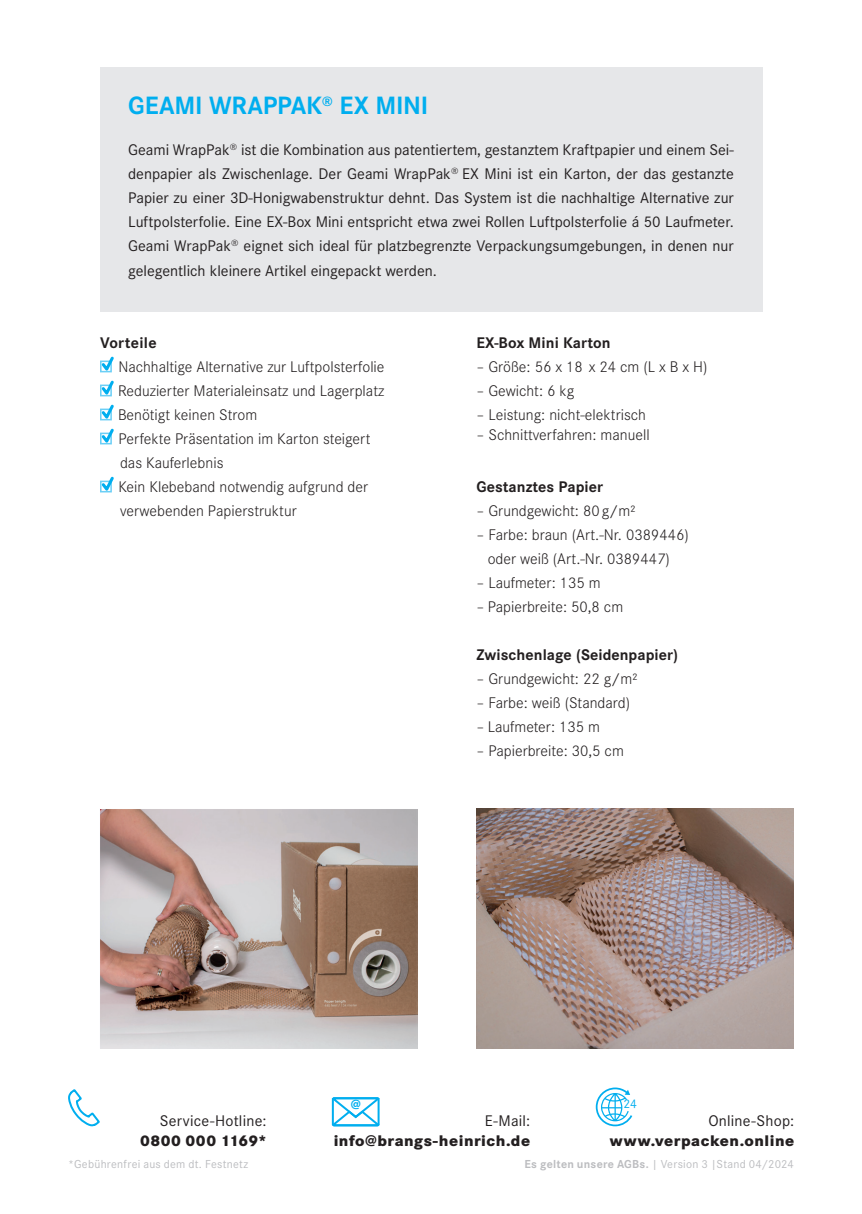
<style>
.page{position:relative;width:862px;height:1214px;background:#fff}
.page>*{position:absolute;margin:0;border:0;box-sizing:border-box;transform-origin:0 0}
.t1{font:700 26px "Corporate S";letter-spacing:-.01em;color:#00aeef}
.Fließtext_Corp_S_Regular_10_12_6pt_schwa{font:300 16px/24px "Corporate S";color:#231f20}
.Fließtext_Corp_S_Regular_10_12_6pt_schwa-2{font:16px/24px "Corporate S";color:#231f20;text-align:justify}
.t2{font:800 16px "Corporate S";letter-spacing:.03em;color:#231f20}
.Zwischenheadline_Corp_S_Bold_10_12_6_pt_{font:700 16px "Corporate S";letter-spacing:.005em;color:#231f20}
.Fließtext_Corp_S_Regular_10_12_6pt_schwa-3{font:700 16px "Corporate S";letter-spacing:.005em;color:#231f20}
.t3{font:800 13.8px "Corporate S";color:#00aeef}
.t4{font:12.8px "Corporate S";color:#00aeef}
.t5{font:12px "Corporate S";letter-spacing:.025em;color:#bcbdc0}
.s1{font-weight:700}
</style>
<div class="page">
<svg style="left:596px;top:1087px;width:36px;height:39px"></svg>
<svg style="left:331px;top:1097px;width:49px;height:30px"></svg>
<svg style="left:68px;top:1089px;width:32px;height:38px"></svg>
<div style="left:100px;top:68px;width:662px;height:244px;background:#e6e7e9"></div>
<svg style="left:100px;top:356px;width:14px;height:89px"></svg>
<svg style="left:100px;top:476px;width:14px;height:17px"></svg>
<img style="left:102px;top:810px;width:313px;height:236px">
<div style="left:100px;top:808px;width:317px;height:240px;border:1px solid #e6e7e9"></div>
<img style="left:476px;top:808px;width:318px;height:240px">
<p class="t1" style="left:128px;top:87px;width:301px">GEAMI WRAPPAK<sup>®</sup> EX MINI</p>
<p class="Fließtext_Corp_S_Regular_10_12_6pt_schwa-2" style="left:128px;top:137px;width:607px">Geami WrapPak<sup>®</sup> ist die Kombination aus patentiertem, gestanztem Kraftpapier und einem Sei&shy;denpapier als Zwischenlage. Der Geami WrapPak<sup>®</sup> EX Mini ist ein Karton, der das gestanzte Papier zu einer 3D-Honigwabenstruktur dehnt. Das System ist die nachhaltige Alternative zur Luftpolsterfolie. Eine EX-Box Mini entspricht etwa zwei Rollen Luftpolsterfolie á 50 Laufmeter.<br>Geami WrapPak<sup>®</sup> eignet sich ideal für platzbegrenzte Verpackungsumgebungen, in denen nur gelegentlich kleinere Artikel eingepackt werden.</p>
<p class="Zwischenheadline_Corp_S_Bold_10_12_6_pt_" style="left:100px;top:331px;width:58px">Vorteile</p>
<p class="Fließtext_Corp_S_Regular_10_12_6pt_schwa" style="left:118px;top:353px;width:268px">Nachhaltige Alternative zur Luftpolsterfolie</p>
<p class="Fließtext_Corp_S_Regular_10_12_6pt_schwa" style="left:118px;top:377px;width:268px">Reduzierter Materialeinsatz und Lagerplatz</p>
<p class="Fließtext_Corp_S_Regular_10_12_6pt_schwa" style="left:118px;top:401px;width:141px">Benötigt keinen Strom</p>
<p class="Fließtext_Corp_S_Regular_10_12_6pt_schwa" style="left:118px;top:425px;width:253px">Perfekte Präsentation im Karton steigert das Kauferlebnis</p>
<p class="Fließtext_Corp_S_Regular_10_12_6pt_schwa" style="left:118px;top:473px;width:251px">Kein Klebeband notwendig aufgrund der verwebenden Papierstruktur</p>
<p class="Zwischenheadline_Corp_S_Bold_10_12_6_pt_" style="left:476px;top:331px;width:136px">EX-Box Mini Karton</p>
<p class="Fließtext_Corp_S_Regular_10_12_6pt_schwa" style="left:476px;top:353px;width:233px">– Größe: 56 x 18 x 24 cm (L x B x H)</p>
<p class="Fließtext_Corp_S_Regular_10_12_6pt_schwa" style="left:476px;top:377px;width:100px">– Gewicht: 6 kg</p>
<p class="Fließtext_Corp_S_Regular_10_12_6pt_schwa" style="left:476px;top:401px;width:171px">– Leistung: nicht-elektrisch</p>
<p class="Fließtext_Corp_S_Regular_10_12_6pt_schwa" style="left:476px;top:421px;width:175px">– Schnittverfahren: manuell</p>
<p class="Fließtext_Corp_S_Regular_10_12_6pt_schwa-3" style="left:476px;top:475px;width:128px">Gestanztes Papier</p>
<p class="Fließtext_Corp_S_Regular_10_12_6pt_schwa" style="left:476px;top:497px;width:161px">– Grundgewicht: 80 g/m²</p>
<p class="Fließtext_Corp_S_Regular_10_12_6pt_schwa" style="left:476px;top:521px;width:214px;text-align:center">– Farbe: braun (Art.-Nr. 0389446) oder weiß (Art.-Nr. 0389447)</p>
<p class="Fließtext_Corp_S_Regular_10_12_6pt_schwa" style="left:476px;top:569px;width:126px">– Laufmeter: 135 m</p>
<p class="Fließtext_Corp_S_Regular_10_12_6pt_schwa" style="left:476px;top:593px;width:148px">– Papierbreite: 50,8 cm</p>
<p class="Zwischenheadline_Corp_S_Bold_10_12_6_pt_" style="left:476px;top:643px;width:203px">Zwischenlage (Seidenpapier)</p>
<p class="Fließtext_Corp_S_Regular_10_12_6pt_schwa" style="left:476px;top:665px;width:163px">– Grundgewicht: 22 g/m²</p>
<p class="Fließtext_Corp_S_Regular_10_12_6pt_schwa" style="left:476px;top:689px;width:155px">– Farbe: weiß (Standard)</p>
<p class="Fließtext_Corp_S_Regular_10_12_6pt_schwa" style="left:476px;top:713px;width:125px">– Laufmeter: 135 m</p>
<p class="Fließtext_Corp_S_Regular_10_12_6pt_schwa" style="left:476px;top:737px;width:149px">– Papierbreite: 30,5 cm</p>
<p class="Fließtext_Corp_S_Regular_10_12_6pt_schwa-2" style="left:160px;top:1107px;width:108px">Service-Hotline:</p>
<p class="t2" style="left:140px;top:1129px;width:128px">0800 000 1169*</p>
<p class="t3" style="left:351px;top:1094px;width:12px">@</p>
<p class="t4" style="left:623px;top:1095px;width:15px">24</p>
<p class="Fließtext_Corp_S_Regular_10_12_6pt_schwa-2" style="left:485px;top:1107px;width:47px">E-Mail:</p>
<p class="t2" style="left:334px;top:1129px;width:198px">info@brangs-heinrich.de</p>
<p class="Fließtext_Corp_S_Regular_10_12_6pt_schwa-2" style="left:708px;top:1107px;width:87px">Online-Shop:</p>
<p class="t2" style="left:610px;top:1129px;width:186px">www.verpacken.online</p>
<p class="t5" style="left:68px;top:1155px;width:182px">*Gebührenfrei aus dem dt. Festnetz</p>
<p class="t5" style="left:524px;top:1155px;width:271px"><span class="s1">Es gelten unsere AGBs.</span> | Version 3 |Stand 04/2024</p>
</div>
